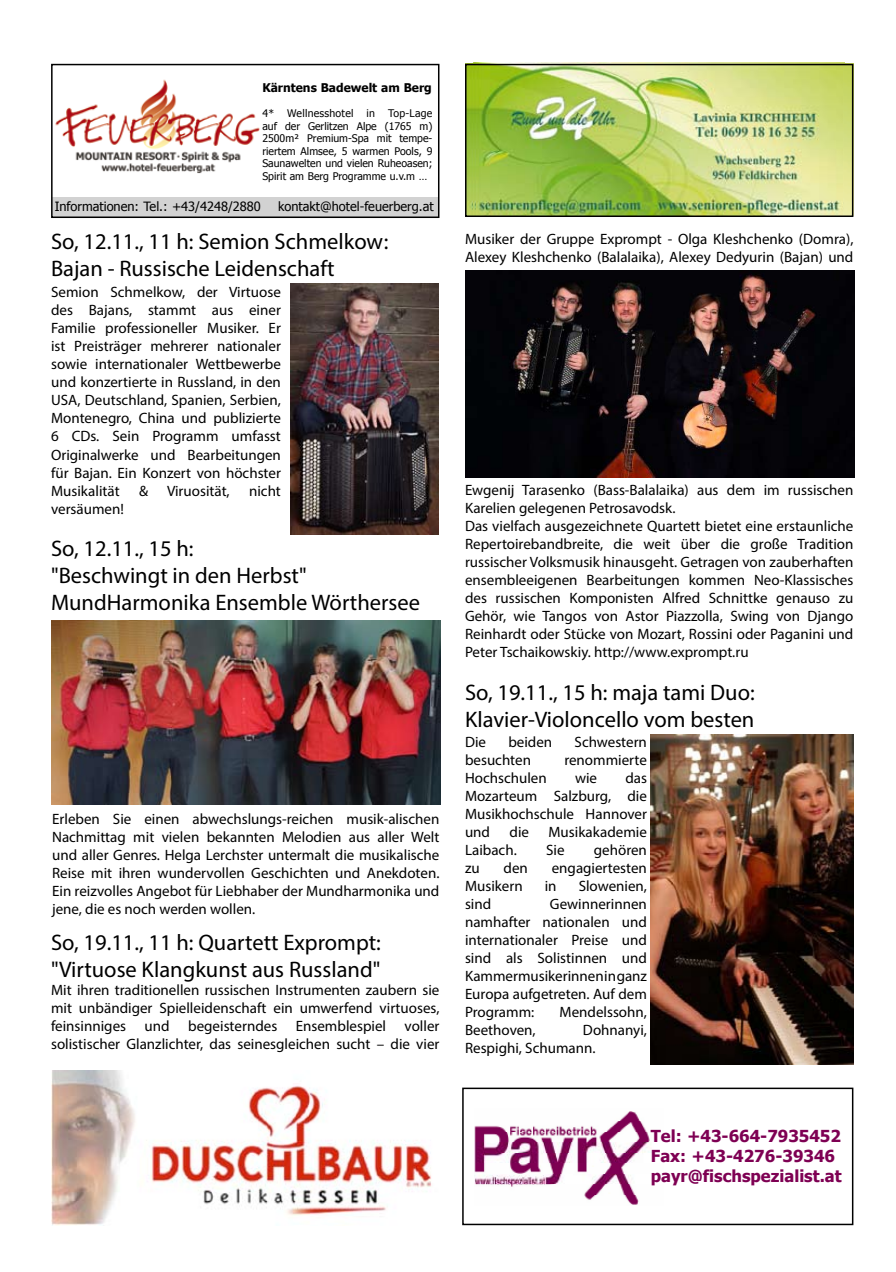
<style>
.page{position:relative;width:896px;height:1272px;background:#fff}
.page>*{position:absolute;margin:0;border:0;box-sizing:border-box;transform-origin:0 0}
.t1{font:22.5px/27px "Myriad Pro";color:#000}
.t2{font:700 16.5px/19.8px "Tahoma";color:#7e0053}
.t3{font:15px/18px "Myriad Pro";color:#000;text-align:justify}
.t4{font:12.75px "Tahoma";color:#000}
.t5{font:700 12px "Tahoma";color:#000}
.t6{font:10.5px/12.6px "Tahoma";color:#000;text-align:justify}
</style>
<div class="page">
<img style="left:473px;top:63px;width:376px;height:151px">
<div style="left:51px;top:64px;width:388px;height:154px;border:2px solid #000"></div>
<img style="left:51px;top:1070px;width:381px;height:155px">
<div style="left:462px;top:1087px;width:391px;height:138px;border:2px solid #000"></div>
<img style="left:474px;top:1111px;width:178px;height:94px">
<div style="left:52px;top:197px;width:386px;height:20px;background:#d2d2d2"></div>
<img style="left:55px;top:79px;width:204px;height:95px">
<img style="left:847px;top:67px;width:3px;height:147px">
<img style="left:475px;top:67px;width:3px;height:147px">
<img style="left:468px;top:67px;width:7px;height:147px">
<div style="left:465px;top:64px;width:388px;height:153px;border:2px solid #000"></div>
<img style="left:290px;top:284px;width:148px;height:250px">
<img style="left:51px;top:620px;width:389px;height:184px">
<img style="left:465px;top:271px;width:388px;height:206px">
<img style="left:650px;top:734px;width:203px;height:330px">
<p class="t5" style="left:262px;top:79px;width:171px">Kärntens Badewelt am Berg</p>
<p class="t6" style="left:262px;top:106px;width:171px">4* Wellnesshotel in Top-Lage auf der Gerlitzen Alpe (1765 m)<br>2500m² Premium-Spa mit tempe&shy;riertem Almsee, 5 warmen Pools, 9<br>Saunawelten und vielen Ruheoasen; Spirit am Berg Programme u.v.m …</p>
<p class="t4" style="left:55px;top:197px;width:207px">Informationen: Tel.: +43/4248/2880</p>
<p class="t4" style="left:278px;top:197px;width:157px">kontakt@hotel-feuerberg.at</p>
<h1 class="t1" style="left:51px;top:228px;width:338px">So, 12.11., 11 h: Semion Schmelkow:<br>Bajan - Russische Leidenschaft</h1>
<p class="t3" style="left:51px;top:283px;width:231px">Semion Schmelkow, der Virtuose des Bajans, stammt aus einer Familie professioneller Musiker. Er ist Preisträger mehrerer nationaler sowie internationaler Wettbewerbe und konzertierte in Russland, in den USA, Deutschland, Spanien, Serbien, Montenegro, China und publizierte 6 CDs. Sein Programm umfasst Originalwerke und Bearbeitungen für Bajan. Ein Konzert von höchster Musikalität</p>
<p class="t3" style="left:139px;top:481px;width:11px">&amp;</p>
<p class="t3" style="left:167px;top:481px;width:64px">Viruosität,</p>
<p class="t3" style="left:249px;top:481px;width:33px">nicht</p>
<p class="t3" style="left:51px;top:499px;width:74px">versäumen!</p>
<h1 class="t1" style="left:51px;top:535px;width:370px">So, 12.11., 15 h:<br>"Beschwingt in den Herbst"<br>MundHarmonika Ensemble Wörthersee</h1>
<p class="t3" style="left:52px;top:809px;width:388px">Erleben Sie einen abwechslungs-reichen musik-alischen Nachmittag mit vielen bekannten Melodien aus aller Welt und aller Genres. Helga Lerchster untermalt die musikalische Reise mit ihren wundervollen Geschichten und Anekdoten.<br>Ein reizvolles Angebot für Liebhaber der Mundharmonika und jene, die es noch werden wollen.</p>
<h1 class="t1" style="left:51px;top:928px;width:331px">So, 19.11., 11 h: Quartett Exprompt: "Virtuose Klangkunst aus Russland"</h1>
<p class="t3" style="left:51px;top:980px;width:389px">Mit ihren traditionellen russischen Instrumenten zaubern sie mit unbändiger Spielleidenschaft ein umwerfend virtuoses, feinsinniges und begeisterndes Ensemblespiel voller solistischer Glanzlichter, das seinesgleichen sucht – die vier</p>
<p class="t3" style="left:465px;top:229px;width:390px">Musiker der Gruppe Exprompt - Olga Kleshchenko (Domra),<br>Alexey Kleshchenko (Balalaika), Alexey Dedyurin (Bajan) und</p>
<p class="t3" style="left:465px;top:480px;width:390px;text-align:left">Ewgenij Tarasenko (Bass-Balalaika) aus dem im russischen Karelien gelegenen Petrosavodsk.<br>Das vielfach ausgezeichnete Quartett bietet eine erstaunliche Repertoirebandbreite, die weit über die große Tradition russischer Volksmusik hinausgeht. Getragen von zauberhaften ensembleeigenen Bearbeitungen kommen Neo-Klassisches des russischen Komponisten Alfred Schnittke genauso zu Gehör, wie Tangos von Astor Piazzolla, Swing von Django Reinhardt oder Stücke von Mozart, Rossini oder Paganini und Peter Tschaikowskiy. http://www.exprompt.ru</p>
<h1 class="t1" style="left:465px;top:678px;width:291px">So, 19.11., 15 h: maja tami Duo:<br>Klavier-Violoncello vom besten</h1>
<p class="t3" style="left:465px;top:732px;width:23px">Die</p>
<p class="t3" style="left:508px;top:732px;width:45px">beiden</p>
<p class="t3" style="left:574px;top:732px;width:74px">Schwestern</p>
<p class="t3" style="left:465px;top:750px;width:67px">besuchten</p>
<p class="t3" style="left:564px;top:750px;width:84px">renommierte</p>
<p class="t3" style="left:465px;top:768px;width:83px">Hochschulen</p>
<p class="t3" style="left:574px;top:768px;width:24px">wie</p>
<p class="t3" style="left:465px;top:768px;width:183px;text-indent:160px">das Mozarteum Salzburg, die Musikhochschule Hannover und</p>
<p class="t3" style="left:509px;top:822px;width:21px">die</p>
<p class="t3" style="left:548px;top:822px;width:100px">Musikakademie</p>
<p class="t3" style="left:465px;top:840px;width:53px">Laibach.</p>
<p class="t3" style="left:546px;top:840px;width:20px">Sie</p>
<p class="t3" style="left:593px;top:840px;width:55px">gehören</p>
<p class="t3" style="left:465px;top:858px;width:16px">zu</p>
<p class="t3" style="left:503px;top:858px;width:26px">den</p>
<p class="t3" style="left:551px;top:858px;width:97px">engagiertesten</p>
<p class="t3" style="left:465px;top:876px;width:59px">Musikern</p>
<p class="t3" style="left:544px;top:876px;width:13px">in</p>
<p class="t3" style="left:578px;top:876px;width:70px">Slowenien,</p>
<p class="t3" style="left:465px;top:894px;width:28px">sind</p>
<p class="t3" style="left:465px;top:894px;width:183px;text-indent:85px">Gewinnerinnen namhafter nationalen und internationaler Preise und sind als Solistinnen und Kammermusikerinnen in ganz Europa aufgetreten. Auf dem Programm:</p>
<p class="t3" style="left:559px;top:1002px;width:89px">Mendelssohn,</p>
<p class="t3" style="left:465px;top:1020px;width:72px">Beethoven,</p>
<p class="t3" style="left:465px;top:1020px;width:183px;text-indent:118px">Dohnanyi,<br>Respighi, Schumann.</p>
<p class="t2" style="left:650px;top:1125px;width:192px">Tel: +43-664-7935452<br>Fax: +43-4276-39346 payr@fischspezialist.at</p>
</div>
